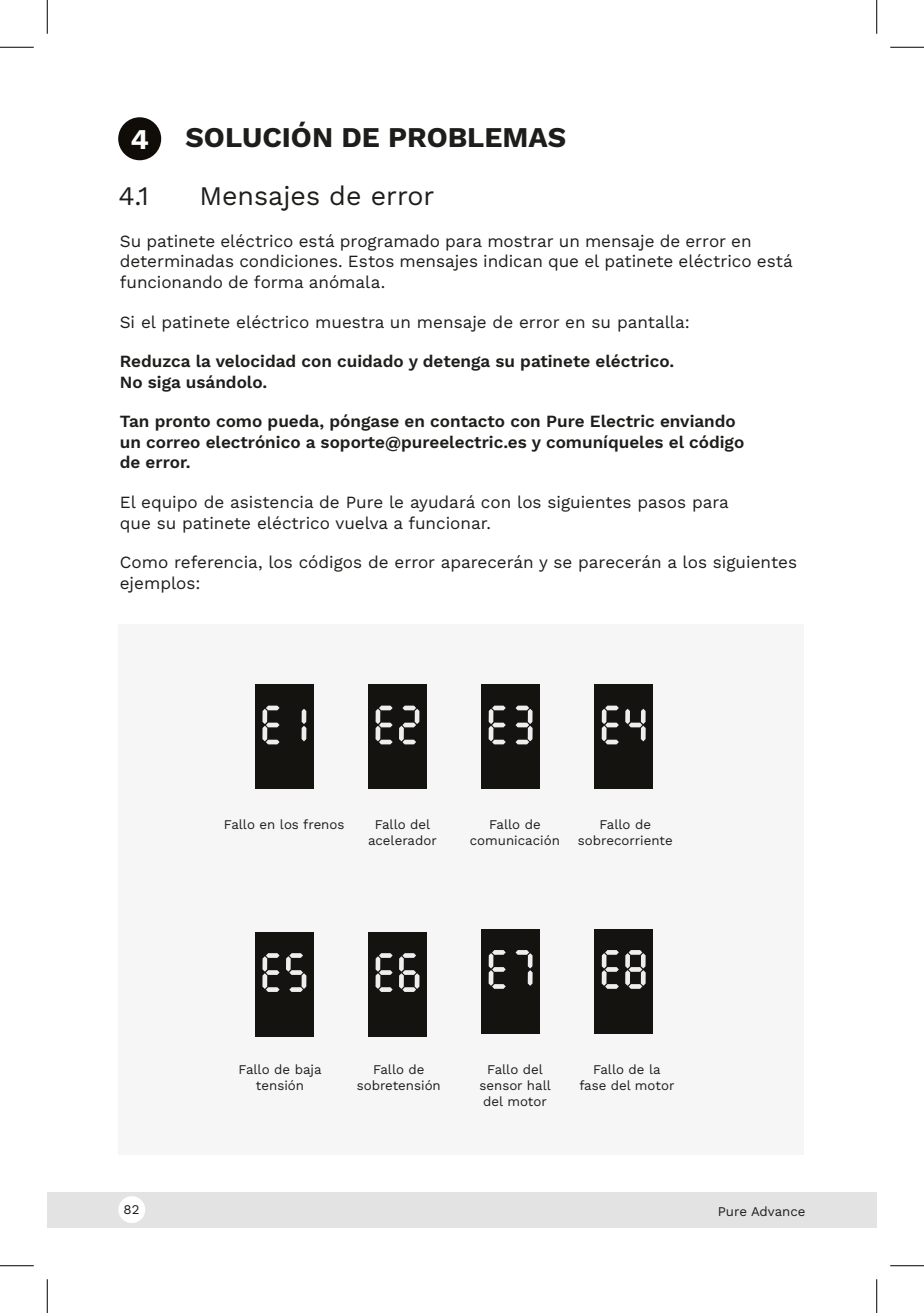
<style>
.page{position:relative;width:924px;height:1313px;background:#fff}
.page>*{position:absolute;margin:0;border:0;box-sizing:border-box;transform-origin:0 0}
.Headers{font:700 28.57px "Work Sans";color:#1d1d1b}
.Number_headers{font:700 28.57px "Work Sans";color:#fff}
.Sub_header{font:26.78px "Work Sans";color:#1d1d1b}
.Body{font:17.1px/20.5px "Work Sans";color:#1d1d1b}
.Body-2{font:600 17.1px/20.5px "Work Sans";color:#1d1d1b}
.Small_copy{font:13.28px/16px "Work Sans";color:#1d1d1b;text-align:center}
</style>
<div class="page">
<div style="left:47px;top:1192px;width:829px;height:35px;background:#e3e3e4"></div>
<div style="left:118px;top:1196px;width:27px;height:27px;background:#fff;border-radius:50%"></div>
<div style="left:118px;top:624px;width:685px;height:530px;background:#f6f6f6"></div>
<div style="left:255px;top:684px;width:59px;height:105px;background:#14130f"></div>
<svg style="left:301px;top:709px;width:5px;height:32px"></svg>
<svg style="left:262px;top:705px;width:17px;height:39px"></svg>
<div style="left:255px;top:932px;width:59px;height:104px;background:#14130f"></div>
<svg style="left:286px;top:953px;width:20px;height:39px"></svg>
<svg style="left:262px;top:953px;width:17px;height:39px"></svg>
<div style="left:368px;top:932px;width:59px;height:104px;background:#14130f"></div>
<svg style="left:399px;top:953px;width:20px;height:39px"></svg>
<svg style="left:375px;top:953px;width:18px;height:39px"></svg>
<div style="left:368px;top:684px;width:59px;height:105px;background:#14130f"></div>
<svg style="left:399px;top:705px;width:20px;height:39px"></svg>
<svg style="left:375px;top:705px;width:18px;height:39px"></svg>
<div style="left:481px;top:684px;width:59px;height:105px;background:#14130f"></div>
<svg style="left:515px;top:705px;width:17px;height:39px"></svg>
<svg style="left:488px;top:705px;width:18px;height:39px"></svg>
<div style="left:594px;top:929px;width:59px;height:104px;background:#14130f"></div>
<svg style="left:625px;top:950px;width:20px;height:39px"></svg>
<svg style="left:601px;top:950px;width:18px;height:39px"></svg>
<div style="left:594px;top:684px;width:59px;height:105px;background:#14130f"></div>
<svg style="left:625px;top:709px;width:20px;height:32px"></svg>
<svg style="left:601px;top:705px;width:18px;height:39px"></svg>
<div style="left:481px;top:929px;width:59px;height:104px;background:#14130f"></div>
<svg style="left:515px;top:950px;width:17px;height:36px"></svg>
<svg style="left:488px;top:950px;width:18px;height:39px"></svg>
<div style="left:118px;top:117px;width:43px;height:43px;background:#100d08;border-radius:50%"></div>
<hr style="left:0;top:47px;width:34px;height:1px;background:#000">
<hr style="left:890px;top:47px;width:34px;height:1px;background:#000">
<hr style="left:0;top:1265px;width:34px;height:1px;background:#000">
<hr style="left:890px;top:1265px;width:34px;height:1px;background:#000">
<hr style="left:47px;top:0;width:1px;height:34px;background:#000">
<hr style="left:47px;top:1279px;width:1px;height:34px;background:#000">
<hr style="left:876px;top:0;width:1px;height:34px;background:#000">
<hr style="left:876px;top:1279px;width:1px;height:34px;background:#000">
<p class="Number_headers" style="left:130px;top:117px;width:20px">4</p>
<p class="Headers" style="left:185px;top:115px;width:382px">SOLUCIÓN DE PROBLEMAS</p>
<p class="Sub_header" style="left:118px;top:175px;width:32px">4.1</p>
<p class="Sub_header" style="left:199px;top:175px;width:236px">Mensajes de error</p>
<p class="Body" style="left:120px;top:230px;width:674px">Su patinete eléctrico está programado para mostrar un mensaje de error en determinadas condiciones. Estos mensajes indican que el patinete eléctrico está funcionando de forma anómala.</p>
<p class="Body" style="left:120px;top:311px;width:571px">Si el patinete eléctrico muestra un mensaje de error en su pantalla:</p>
<p class="Body-2" style="left:120px;top:350px;width:556px">Reduzca la velocidad con cuidado y detenga su patinete eléctrico.<br>No siga usándolo.</p>
<p class="Body-2" style="left:120px;top:411px;width:626px">Tan pronto como pueda, póngase en contacto con Pure Electric enviando un correo electrónico a soporte@pureelectric.es y comuníqueles el código de error.</p>
<p class="Body" style="left:120px;top:491px;width:610px">El equipo de asistencia de Pure le ayudará con los siguientes pasos para que su patinete eléctrico vuelva a funcionar.</p>
<p class="Body" style="left:120px;top:551px;width:679px">Como referencia, los códigos de error aparecerán y se parecerán a los siguientes ejemplos:</p>
<p class="Small_copy" style="left:224px;top:816px;width:122px">Fallo en los frenos</p>
<p class="Small_copy" style="left:368px;top:816px;width:70px">Fallo del acelerador</p>
<p class="Small_copy" style="left:470px;top:816px;width:92px">Fallo de comunicación</p>
<p class="Small_copy" style="left:578px;top:816px;width:96px">Fallo de sobrecorriente</p>
<p class="Small_copy" style="left:239px;top:1061px;width:84px">Fallo de baja tensión</p>
<p class="Small_copy" style="left:357px;top:1061px;width:86px">Fallo de sobretensión</p>
<p class="Small_copy" style="left:479px;top:1061px;width:73px">Fallo del sensor hall del motor</p>
<p class="Small_copy" style="left:579px;top:1061px;width:97px">Fallo de la fase del motor</p>
<p class="Small_copy" style="left:123px;top:1201px;width:17px">82</p>
<p class="Small_copy" style="left:718px;top:1203px;width:89px">Pure Advance</p>
</div>
